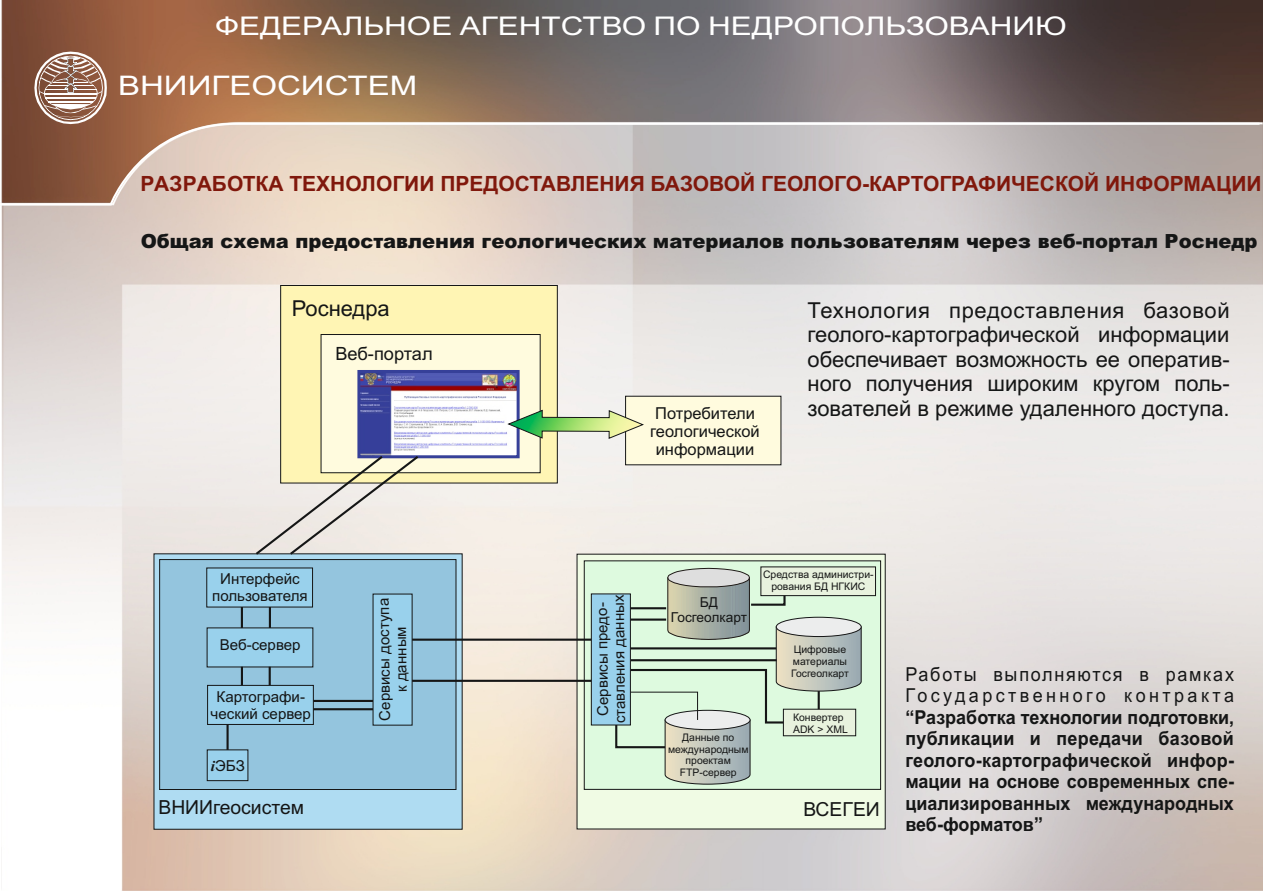
<style>
.page{position:relative;width:1263px;height:893px;background:#fff}
.page>*{position:absolute;margin:0;border:0;box-sizing:border-box;transform-origin:0 0}
.t1{font:27px "Arial";color:#fff;scale:1.22 1}
.t2{font:25.8px "Arial";color:#fff;scale:1.22 1}
.t3{font:21.9px/24.5px "Arial";color:#151616;text-align:justify}
.t4{font:700 21px "Arial";color:#80180c}
.t5{font:900 19.5px "Arial";color:#151616}
.t6{font:19.35px "Arial";color:#151616}
.t7{font:700 19.2px/21.5px "Arial";color:#151616;text-align:justify;scale:.94 1}
.t8{font:19.2px/21.5px "Arial";letter-spacing:.155em;color:#151616;scale:.94 1}
.t9{font:18.3px "Arial";color:#151616}
.t10{font:16.5px/18.5px "Arial";color:#151616;text-align:center}
.t11{font:15.15px/16.8px "Arial";color:#151616;text-align:center}
.t12{font:13.65px/15.3px "Arial";color:#151616;text-align:center}
.t13{font:10.35px/11.7px "Arial";color:#151616;text-align:center}
.s1{font-family:"Times New Roman";font-weight:700;font-style:italic}
</style>
<div class="page">
<img style="left:1px;top:0;width:1262px;height:891px">
<svg style="left:1px;top:122px;width:1261px;height:85px;background:#c7b9b1"></svg>
<svg style="left:34px;top:52px;width:73px;height:72px"></svg>
<svg style="left:577px;top:554px;width:308px;height:275px;background:#e8f3dd"></svg>
<svg style="left:584px;top:560px;width:297px;height:230px;background:#bcd3bd"></svg>
<svg style="left:154px;top:553px;width:308px;height:276px;background:#a9d5ea"></svg>
<div style="left:159px;top:559px;width:297px;height:231px;background:#94c5de"></div>
<div style="left:280px;top:285px;width:278px;height:49px;background:#fff5b4"></div>
<div style="left:373px;top:594px;width:39px;height:131px;background:#99d1ec"></div>
<svg style="left:206px;top:568px;width:107px;height:39px;background:#93c9e2"></svg>
<hr style="left:313px;top:708px;width:60px;height:2px;background:#151616">
<hr style="left:313px;top:700px;width:60px;height:2px;background:#151616">
<svg style="left:207px;top:749px;width:41px;height:32px"></svg>
<hr style="left:226px;top:724px;width:3px;height:26px;background:#151616">
<svg style="left:207px;top:628px;width:107px;height:97px;background:#90c4dd"></svg>
<hr style="left:241px;top:607px;width:2px;height:21px;background:#151616">
<hr style="left:269px;top:607px;width:2px;height:21px;background:#151616">
<hr style="left:412px;top:680px;width:179px;height:2px;background:#151616">
<hr style="left:412px;top:639px;width:179px;height:2px;background:#151616">
<svg style="left:591px;top:567px;width:285px;height:217px;background:#c4d8c8"></svg>
<svg style="left:253px;top:334px;width:528px;height:223px;background:#e5e2d7"></svg>
<p class="t2" style="left:215px;top:17px;width:700px">ФЕДЕРАЛЬНОЕ АГЕНТСТВО ПО НЕДРОПОЛЬЗОВАНИЮ</p>
<p class="t1" style="left:118px;top:76px;width:247px">ВНИИГЕОСИСТЕМ</p>
<p class="t4" style="left:140px;top:176px;width:1123px">РАЗРАБОТКА ТЕХНОЛОГИИ ПРЕДОСТАВЛЕНИЯ БАЗОВОЙ ГЕОЛОГО-КАРТОГРАФИЧЕСКОЙ ИНФОРМАЦИИ</p>
<p class="t5" style="left:141px;top:234px;width:1118px">Общая схема предоставления геологических материалов пользователям через веб-портал Роснедр</p>
<p class="t3" style="left:292px;top:298px;width:99px">Роснедра</p>
<p class="t9" style="left:335px;top:347px;width:99px">Веб-портал</p>
<p class="t11" style="left:212px;top:572px;width:97px">Интерфейс пользователя</p>
<p class="t11" style="left:220px;top:638px;width:82px">Веб-сервер</p>
<p class="t11" style="left:211px;top:689px;width:102px">Картографи&shy;ческий сервер</p>
<p class="t11" style="left:211px;top:758px;width:35px"><span class="s1">i</span>ЭБЗ</p>
<p class="t6" style="left:158px;top:800px;width:147px">ВНИИгеосистем</p>
<p class="t11" style="left:378px;top:721px;width:124px;rotate:-91deg">Сервисы доступа к данным</p>
<p class="t10" style="left:650px;top:405px;width:111px">Потребители геологической информации</p>
<p class="t3" style="left:807px;top:300px;width:424px">Технология предоставления базовой геолого-картографической информации обеспечивает возможность ее оператив&shy;ного получения широким кругом поль&shy;зователей в режиме удаленного доступа.</p>
<p class="t11" style="left:596px;top:724px;width:133px;rotate:-91deg">Сервисы предо&shy;ставления данных</p>
<p class="t12" style="left:671px;top:595px;width:78px">БД<br>Госгеолкарт</p>
<p class="t13" style="left:668px;top:733px;width:82px">Данные по международным проектам<br>FTP-сервер</p>
<p class="t13" style="left:763px;top:570px;width:112px">Средства администри&shy;рования БД НГКИС</p>
<p class="t13" style="left:791px;top:645px;width:59px;text-align:left">Цифровые материалы<br>Госгеолкарт</p>
<p class="t13" style="left:793px;top:713px;width:56px;text-align:left">Конвертер<br>ADK &gt; XML</p>
<p class="t6" style="left:803px;top:801px;width:78px">ВСЕГЕИ</p>
<p class="t8" style="left:905px;top:665px;width:351px">Работы выполняются в рамках<br>Государственного контракта</p>
<p class="t7" style="left:905px;top:708px;width:351px">“Разработка технологии подготовки, публикации и передачи базовой геолого-картографической инфор&shy;мации на основе современных спе&shy;циализированных международных веб-форматов”</p>
</div>
